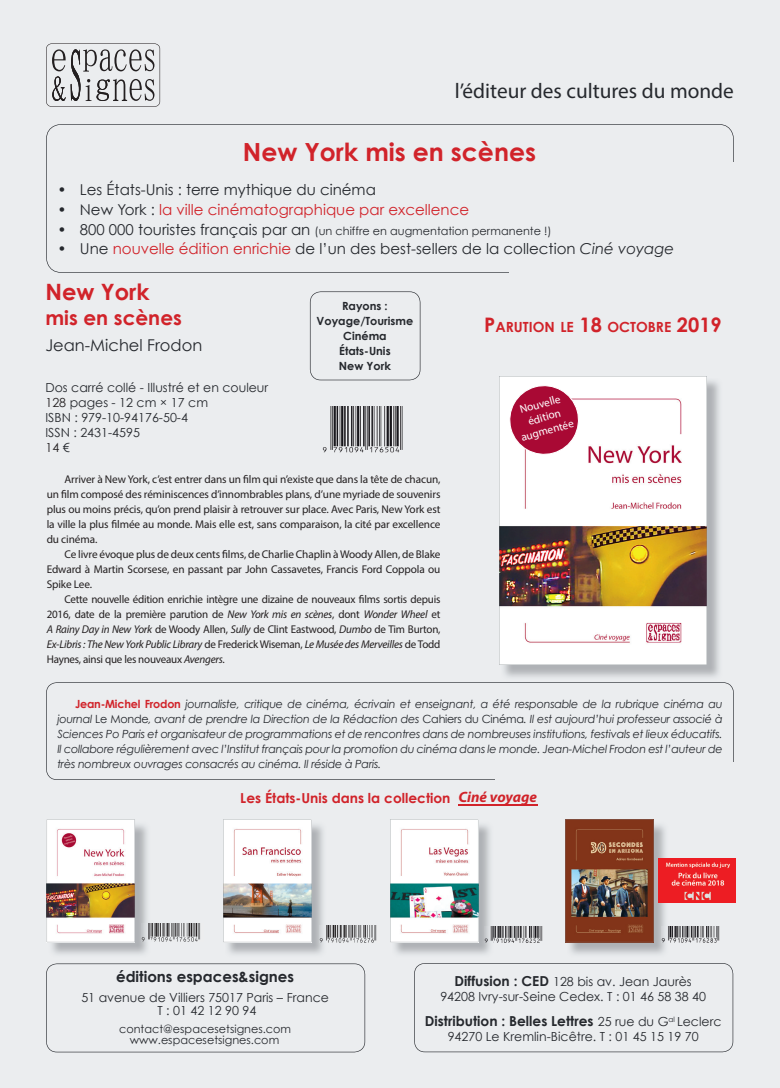
<style>
.page{position:relative;width:780px;height:1088px;background:#ebedef}
.page>*{position:absolute;margin:0;border:0;box-sizing:border-box;transform-origin:0 0}
.t1{font:700 25px "Century Gothic";color:#d1232a}
.t2{font:700 22.5px "Century Gothic";color:#d1232a}
.t3{font:21.25px "Myriad Pro";color:#25282d}
.t4{font:700 20px "Century Gothic";color:#d1232a}
.t5{font:16.25px "Century Gothic";color:#25282d}
.t6{font:15px "Century Gothic";color:#25282d}
.t7{font:15px "Century Gothic";color:#d1232a}
.t8{font:700 15px "Century Gothic";color:#25282d}
.t9{font:700 14px "Century Gothic";color:#d1232a}
.t10{font:700 13.75px "Century Gothic";color:#25282d}
.t11{font:700 13.75px "Century Gothic";color:#d1232a}
.t12{font:12.5px/15px "Century Gothic";color:#25282d;text-align:center}
.t13{font:11.25px/15px "Myriad Pro";letter-spacing:-.01em;color:#231f20;text-align:justify}
.t14{font:italic 11.25px/15px "Century Gothic";letter-spacing:-.02em;color:#25282d;text-align:justify}
.t15{font:11.25px/11.2px "Century Gothic";color:#25282d;text-align:center}
.t16{font:700 11.25px/15px "Century Gothic";color:#25282d;text-align:center}
.t17{font:11.25px/13.5px "Myriad Pro";color:#fff;text-align:center}
.s1{color:#25282d}
.s2{font-size:15px}
.s3{color:#d1232a}
.s4{font-style:italic}
.s5{color:#231f20}
.s6{font-size:20px}
.s7{font-weight:700;font-style:normal;color:#d1232a}
.s8{font-style:normal}
.s9{font-family:"Myriad Pro";font-style:italic;font-size:15px}
.s10{font-weight:700;font-size:13.75px}
.s11{font-weight:400;font-size:12.5px}
</style>
<div class="page">
<svg style="left:46px;top:124px;width:687px;height:149px"></svg>
<div style="left:509px;top:261px;width:248px;height:37px;background:#ebedef"></div>
<div style="left:725px;top:162px;width:16px;height:163px;background:#ebedef"></div>
<svg style="left:46px;top:682px;width:687px;height:98px"></svg>
<div style="left:495px;top:775px;width:248px;height:19px;background:#ebedef"></div>
<div style="left:726px;top:762px;width:46px;height:43px;background:#ebedef"></div>
<svg style="left:414px;top:963px;width:319px;height:89px"></svg>
<svg style="left:46px;top:43px;width:114px;height:64px"></svg>
<svg style="left:310px;top:291px;width:110px;height:89px"></svg>
<svg style="left:46px;top:963px;width:319px;height:89px"></svg>
<img style="left:504px;top:378px;width:215px;height:299px">
<img style="left:499px;top:376px;width:207px;height:289px">
<img style="left:322px;top:407px;width:81px;height:46px">
<img style="left:47px;top:819px;width:88px;height:123px">
<img style="left:395px;top:821px;width:98px;height:133px">
<svg style="left:390px;top:819px;width:88px;height:123px;background:#d2dbdb"></svg>
<img style="left:228px;top:821px;width:95px;height:133px">
<img style="left:223px;top:819px;width:88px;height:123px">
<img style="left:567px;top:821px;width:101px;height:133px">
<img style="left:565px;top:819px;width:88px;height:123px">
<hr style="left:458px;top:804px;width:80px;height:1px;background:#d1232a">
<img style="left:141px;top:924px;width:60px;height:18px">
<img style="left:320px;top:926px;width:57px;height:16px">
<img style="left:485px;top:927px;width:58px;height:15px">
<img style="left:662px;top:927px;width:58px;height:15px">
<svg style="left:505px;top:381px;width:78px;height:78px;background:#cc6d87"></svg>
<img style="left:658px;top:859px;width:77px;height:44px">
<h3 class="t3" style="left:454px;top:78px;width:281px">l’éditeur des cultures du monde</h3>
<h1 class="t1" style="left:243px;top:136px;width:294px">New York mis en scènes</h1>
<h3 class="t6" style="left:57px;top:180px;width:320px">• Les États-Unis : terre mythique du cinéma</h3>
<h3 class="t7" style="left:57px;top:200px;width:413px"><span class="s1">• New York :</span> la ville cinématographique par excellence</h3>
<p class="t15" style="left:57px;top:225px;width:495px"><span class="s2">• 800 000 touristes français par an</span> (un chiffre en augmentation permanente !)</p>
<h3 class="t6" style="left:57px;top:240px;width:618px">• Une <span class="s3">nouvelle édition enrichie</span> de l’un des best-sellers de la collection <span class="s4">Ciné voyage</span></h3>
<h2 class="t2" style="left:45px;top:278px;width:105px">New York</h2>
<h3 class="t4" style="left:45px;top:305px;width:138px">mis en scènes</h3>
<h3 class="t5" style="left:45px;top:336px;width:158px">Jean-Michel Frodon</h3>
<p class="t12" style="left:45px;top:379px;width:224px;text-align:left">Dos carré collé - Illustré et en couleur<br><span class="s5">128</span> pages - 12 cm × 17 cm<br>ISBN : 979-10-94176-50-4<br>ISSN : 2431-4595<br><span class="s5">14</span> €</p>
<p class="t16" style="left:316px;top:298px;width:98px">Rayons :<br>Voyage/Tourisme<br>Cinéma<br>États-Unis<br>New York</p>
<p class="t13" style="left:47px;top:471px;width:395px;text-indent:18px">Arriver à New York, c’est entrer dans un lm qui n’existe que dans la tête de chacun, un lm composé des réminiscences d’innombrables plans, d’une myriade de souvenirs plus ou moins précis, qu’on prend plaisir à retrouver sur place. Avec Paris, New York est la ville la plus lmée au monde. Mais elle est, sans comparaison, la cité par excellence du cinéma.</p>
<p class="t13" style="left:47px;top:546px;width:395px;text-indent:18px">Ce livre évoque plus de deux cents lms, de Charlie Chaplin à Woody Allen, de Blake Edward à Martin Scorsese, en passant par John Cassavetes, Francis Ford Coppola ou Spike Lee.</p>
<p class="t13" style="left:47px;top:591px;width:395px;text-indent:18px">Cette nouvelle édition enrichie intègre une dizaine de nouveaux lms sortis depuis 2016, date de la première parution de <span class="s4">New York mis en scènes</span>, dont <span class="s4">Wonder Wheel</span> et <span class="s4">A Rainy Day in New York</span> de Woody Allen, <span class="s4">Sully</span> de Clint Eastwood, <span class="s4">Dumbo</span> de Tim Burton, <span class="s4">Ex-Libris : The New York Public Library</span> de Frederick Wiseman, <span class="s4">Le Musée des Merveilles</span> de Todd Haynes, ainsi que les nouveaux <span class="s4">Avengers</span>.</p>
<p class="t9" style="left:484px;top:318px;width:239px"><span class="s6">P</span>ARUTION LE <span class="s6">18</span> OCTOBRE <span class="s6">2019</span></p>
<p class="t17" style="left:512px;top:404px;width:55px;rotate:-15deg">Nouvelle édition augmentée</p>
<p class="t14" style="left:57px;top:696px;width:666px;text-indent:18px"><span class="s7">Jean-Michel Frodon</span> journaliste, critique de cinéma, écrivain et enseignant, a été responsable de la rubrique cinéma au journal <span class="s8">Le Monde</span>, avant de prendre la Direction de la Rédaction des <span class="s8">Cahiers du Cinéma</span>. Il est aujourd’hui professeur associé à Sciences Po Paris et organisateur de programmations et de rencontres dans de nombreuses institutions, festivals et lieux éducatifs.<br>Il collabore régulièrement avec l’Institut français pour la promotion du cinéma dans le monde. Jean-Michel Frodon est l’auteur de très nombreux ouvrages consacrés au cinéma. Il réside à Paris.</p>
<p class="t11" style="left:240px;top:789px;width:298px">Les États-Unis dans la collection <span class="s9">Ciné voyage</span></p>
<h3 class="t8" style="left:116px;top:967px;width:179px">éditions espaces&amp;signes</h3>
<p class="t12" style="left:81px;top:991px;width:249px;line-height:12.5px">51 avenue de Villiers 75017 Paris – France<br>T : 01 42 12 90 94</p>
<p class="t15" style="left:119px;top:1023px;width:174px">contact@espacesetsignes.com www.espacesetsignes.com</p>
<p class="t12" style="left:440px;top:973px;width:267px"><span class="s10">Diffusion : CED</span> 128 bis av. Jean Jaurès<br>94208 Ivry-sur-Seine Cedex. T : 01 46 58 38 40</p>
<p class="t10" style="left:425px;top:1012px;width:298px">Distribution : Belles Lettres <span class="s11">25 rue du G</span><sup>al</sup> <span class="s11">Leclerc</span></p>
<p class="t12" style="left:447px;top:1028px;width:252px">94270 Le Kremlin-Bicêtre. T : 01 45 15 19 70</p>
</div>
